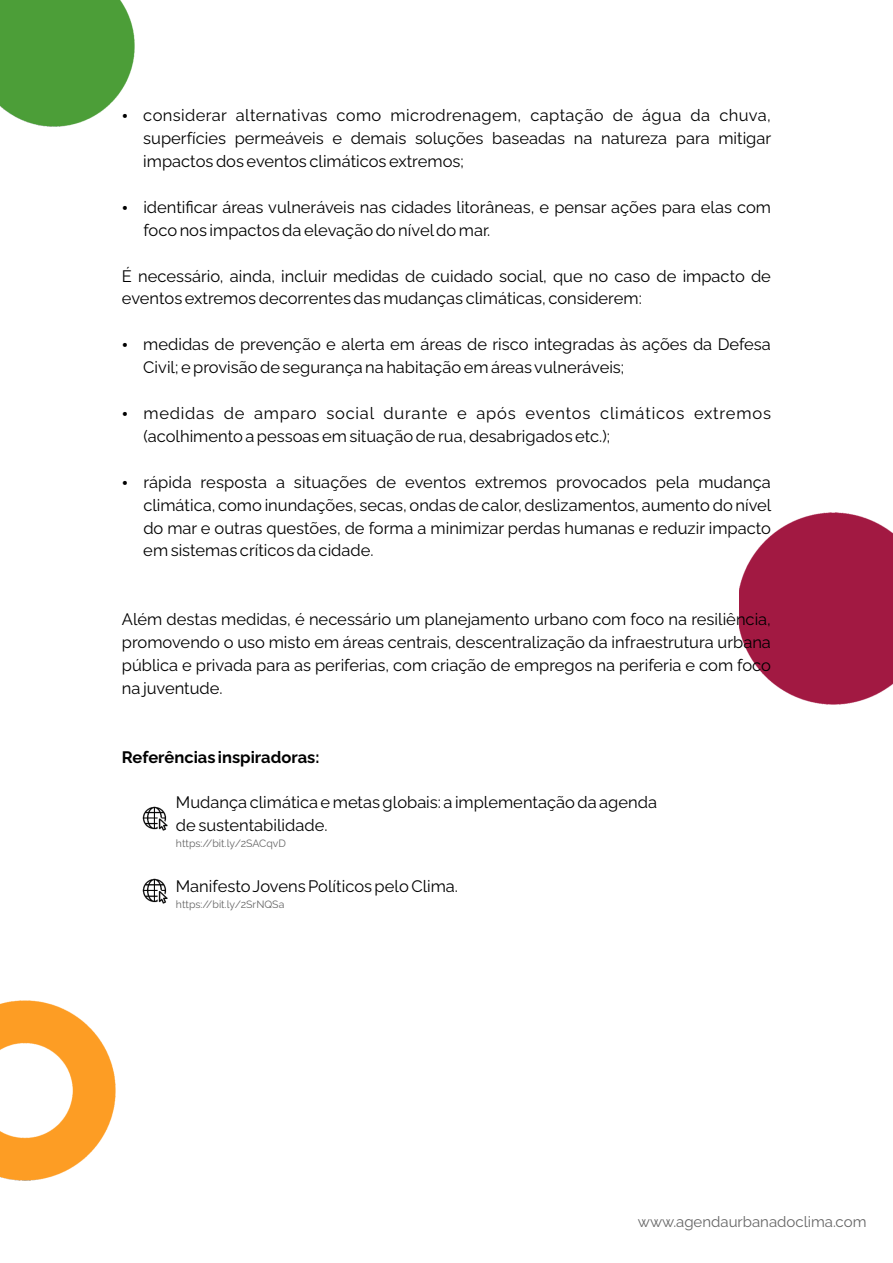
<style>
.page{position:relative;width:893px;height:1263px;background:#fff}
.page>*{position:absolute;margin:0;border:0;box-sizing:border-box;transform-origin:0 0}
.t1{font:16.5px/23px "Raleway";color:#000}
.t2{font:16.5px/23px "Raleway";letter-spacing:.035em;color:#000}
.t3{font:700 16.5px "Raleway";color:#000}
.t4{font:15px "Raleway";color:#666}
.t5{font:10.5px "Raleway";color:#666}
</style>
<div class="page">
<img style="left:739px;top:512px;width:154px;height:193px">
<img style="left:0;top:0;width:135px;height:127px">
<img style="left:0;top:1000px;width:116px;height:181px">
<img style="left:143px;top:806px;width:24px;height:25px">
<img style="left:143px;top:879px;width:24px;height:24px">
<svg style="left:123px;top:114px;width:4px;height:4px"></svg>
<p class="t1" style="left:143px;top:104px;width:629px;text-align:justify">considerar alternativas como microdrenagem, captação de água da chuva, superfícies permeáveis e demais soluções baseadas na natureza para mitigar impactos dos eventos climáticos extremos;</p>
<p class="t1" style="left:143px;top:196px;width:629px">identificar áreas vulneráveis nas cidades litorâneas, e pensar ações para elas com foco nos impactos da elevação do níveldo mar.</p>
<p class="t1" style="left:122px;top:264px;width:650px">É necessário, ainda, incluir medidas de cuidado social, que no caso de impacto de eventos extremos decorrentes das mudanças climáticas, considerem:</p>
<p class="t1" style="left:143px;top:333px;width:629px">medidas de prevenção e alerta em áreas de risco integradas às ações da Defesa<br>Civil; e provisão de segurança na habitação em áreas vulneráveis;</p>
<p class="t2" style="left:143px;top:402px;width:629px">medidas de amparo social durante e após eventos climáticos extremos (acolhimento a pessoas em situação de rua, desabrigados etc.);</p>
<p class="t1" style="left:143px;top:470px;width:630px;text-align:justify">rápida resposta a situações de eventos extremos provocados pela mudança climática, como inundações, secas, ondas de calor, deslizamentos, aumento do nível do mar e outras questões, de forma a minimizar perdas humanas e reduzir impacto em sistemas críticos da cidade.</p>
<p class="t1" style="left:122px;top:608px;width:650px;text-align:justify">Além destas medidas, é necessário um planejamento urbano com foco na resiliência, promovendo o uso misto em áreas centrais, descentralização da infraestrutura urbana pública e privada para as periferias, com criação de empregos na periferia e com foco na juventude.</p>
<p class="t3" style="left:122px;top:747px;width:199px">Referências inspiradoras:</p>
<p class="t1" style="left:176px;top:791px;width:482px">Mudança climática e metas globais: a implementação da agenda de sustentabilidade.</p>
<p class="t5" style="left:176px;top:837px;width:112px">https://bit.ly/2SACqvD</p>
<p class="t1" style="left:176px;top:874px;width:284px">Manifesto Jovens Políticos pelo Clima.</p>
<p class="t5" style="left:176px;top:898px;width:110px">https://bit.ly/2SrNQSa</p>
<p class="t4" style="left:638px;top:1212px;width:230px">www.agendaurbanadoclima.com</p>
</div>
